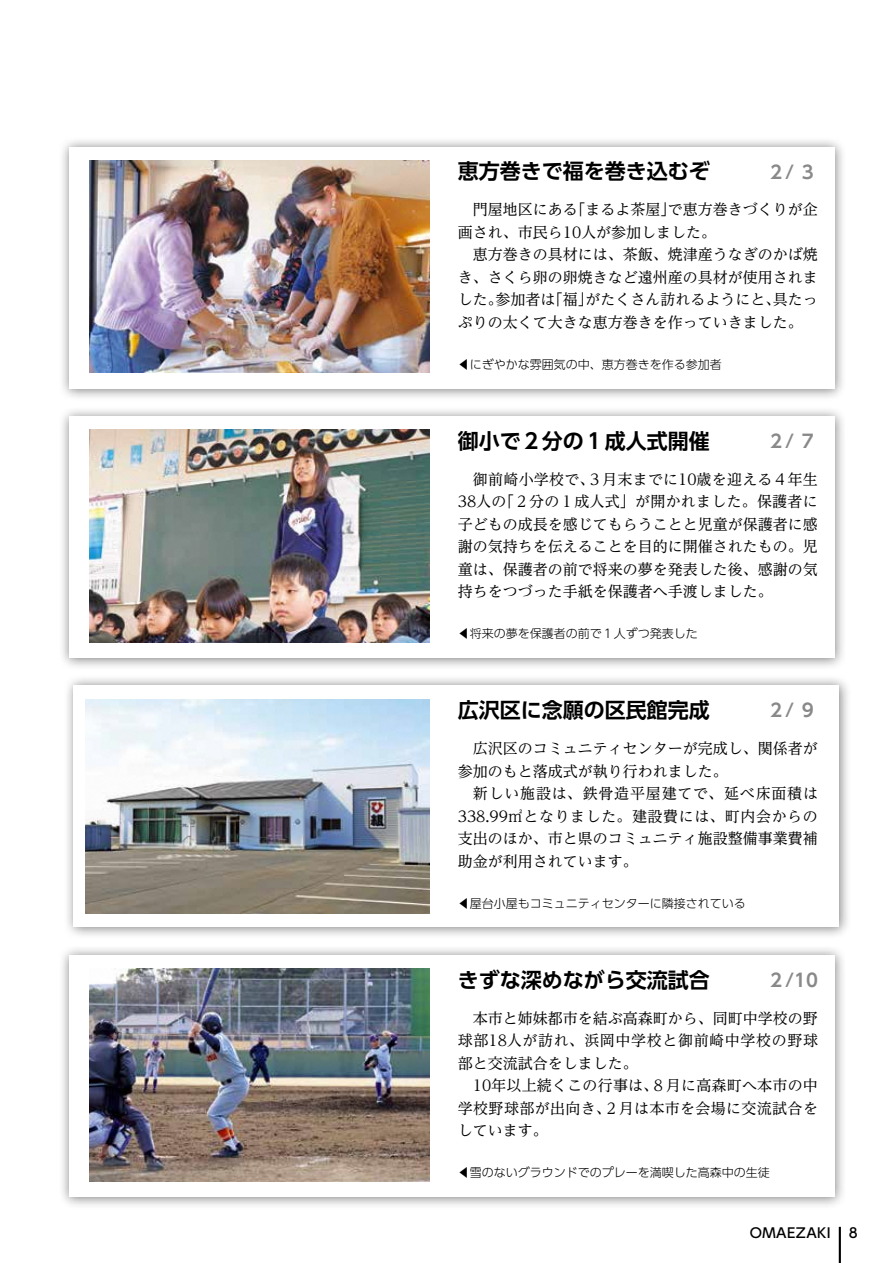
<style>
.page{position:relative;width:893px;height:1263px;background:#fff}
.page>*{position:absolute;margin:0;border:0;box-sizing:border-box;transform-origin:0 0}
.t1{font:700 21px "UD Shin Go Pro De";color:#000}
.t2{font:700 18px "UD Shin Go Pro De";color:#898989}
.t3{font:15px/22.5px "UD Reimin Pro";color:#000}
.t4{font:500 13.5px "UD Shin Go Pro";letter-spacing:.035em;color:#000}
.t5{font:300 12px "UD Shin Go Pro";color:#000}
</style>
<div class="page">
<div style="left:59px;top:406px;width:788px;height:265px;background:#000;opacity:.5"></div>
<div style="left:69px;top:416px;width:765px;height:242px;background:#fff"></div>
<img style="left:89px;top:430px;width:340px;height:212px">
<div style="left:59px;top:136px;width:788px;height:265px;background:#000;opacity:.5"></div>
<div style="left:69px;top:147px;width:765px;height:242px;background:#fff"></div>
<img style="left:89px;top:160px;width:340px;height:213px">
<div style="left:58px;top:945px;width:789px;height:265px;background:#000;opacity:.5"></div>
<div style="left:69px;top:955px;width:765px;height:242px;background:#fff"></div>
<img style="left:89px;top:969px;width:340px;height:212px">
<div style="left:63px;top:674px;width:788px;height:265px;background:#000;opacity:.5"></div>
<div style="left:74px;top:685px;width:765px;height:241px;background:#fff"></div>
<img style="left:86px;top:699px;width:343px;height:215px">
<hr style="left:839px;top:1227px;width:2px;height:36px;background:#000">
<h1 class="t1" style="left:458px;top:154px;width:253px">恵方巻きで福を巻き込むぞ</h1>
<p class="t2" style="left:767px;top:157px;width:51px">２/３</p>
<p class="t3" style="left:570px;top:198px;width:106px">「まるよ茶屋」</p>
<p class="t3" style="left:668px;top:198px;width:151px">で恵方巻きづくりが企</p>
<p class="t3" style="left:473px;top:198px;width:106px">門屋地区にある</p>
<p class="t3" style="left:458px;top:220px;width:260px">画され、市民ら10人が参加しました。</p>
<p class="t3" style="left:473px;top:243px;width:346px">恵方巻きの具材には、茶飯、焼津産うなぎのかば焼</p>
<p class="t3" style="left:458px;top:265px;width:361px">き、さくら卵の卵焼きなど遠州産の具材が使用されま</p>
<p class="t3" style="left:773px;top:288px;width:46px">具たっ</p>
<p class="t3" style="left:548px;top:288px;width:46px">「福」</p>
<p class="t3" style="left:495px;top:288px;width:61px">参加者は</p>
<p class="t3" style="left:585px;top:288px;width:196px">がたくさん訪れるようにと、</p>
<p class="t3" style="left:458px;top:288px;width:346px">した。<br>ぷりの太くて大きな恵方巻きを作っていきました。</p>
<p class="t5" style="left:458px;top:354px;width:265px">◀にぎやかな雰囲気の中、恵方巻きを作る参加者</p>
<h1 class="t1" style="left:458px;top:423px;width:253px">御小で２分の１成人式開催</h1>
<p class="t2" style="left:767px;top:426px;width:51px">２/７</p>
<p class="t3" style="left:473px;top:467px;width:346px;text-align:right">御前崎小学校で３、月末までに10歳を迎える４年生「２分の１成人式」が開かれました。保護者に</p>
<p class="t3" style="left:458px;top:490px;width:361px">38人の<br>子どもの成長を感じてもらうことと児童が保護者に感謝の気持ちを伝えることを目的に開催されたもの。児童は、保護者の前で将来の夢を発表した後、感謝の気持ちをつづった手紙を保護者へ手渡しました。</p>
<p class="t5" style="left:458px;top:624px;width:241px">◀将来の夢を保護者の前で１人ずつ発表した</p>
<h1 class="t1" style="left:458px;top:693px;width:253px">広沢区に念願の区民館完成</h1>
<p class="t2" style="left:767px;top:695px;width:51px">２/９</p>
<p class="t3" style="left:458px;top:737px;width:361px;text-indent:15px">広沢区のコミュニティセンターが完成し、関係者が参加のもと落成式が執り行われました。</p>
<p class="t3" style="left:458px;top:782px;width:362px;text-align:justify;text-indent:15px">新しい施設は、鉄骨造平屋建てで、延べ床面積は338.99㎡となりました。建設費には、町内会からの支出のほか、市と県のコミュニティ施設整備事業費補助金が利用されています。</p>
<p class="t5" style="left:458px;top:893px;width:289px">◀屋台小屋もコミュニティセンターに隣接されている</p>
<h1 class="t1" style="left:458px;top:962px;width:253px">きずな深めながら交流試合</h1>
<p class="t2" style="left:767px;top:965px;width:52px">２/10</p>
<p class="t3" style="left:458px;top:1006px;width:362px;text-align:justify;text-indent:15px">本市と姉妹都市を結ぶ高森町から、同町中学校の野球部18人が訪れ、浜岡中学校と御前崎中学校の野球部と交流試合をしました。</p>
<p class="t3" style="left:458px;top:1074px;width:362px;text-align:justify;text-indent:15px">10年以上続くこの行事は８、月に高森町へ本市の中学校野球部が出向き２、月は本市を会場に交流試合をしています。</p>
<p class="t5" style="left:458px;top:1163px;width:313px">◀雪のないグラウンドでのプレーを満喫した高森中の生徒</p>
<p class="t4" style="left:750px;top:1221px;width:83px">OMAEZAKI</p>
<p class="t4" style="left:849px;top:1221px;width:10px">8</p>
</div>
